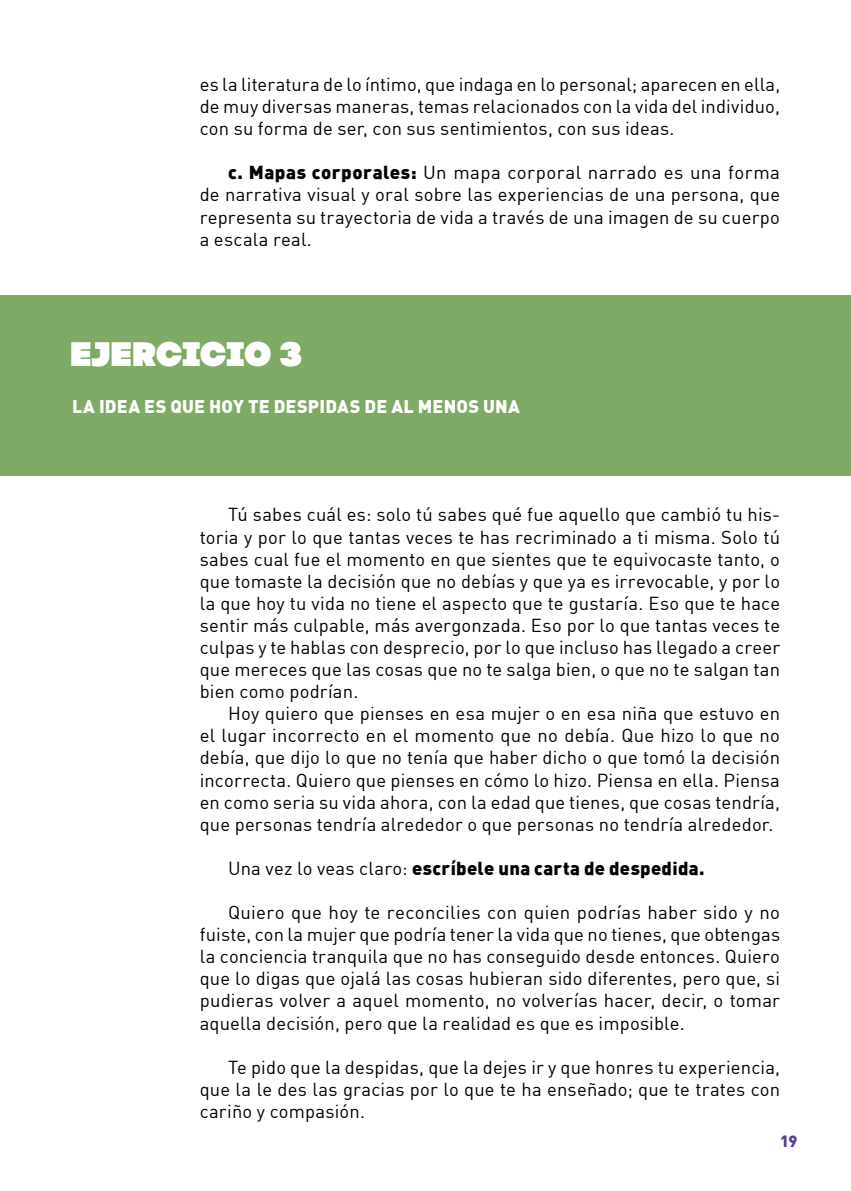
<style>
.page{position:relative;width:851px;height:1191px;background:#fff}
.page>*{position:absolute;margin:0;border:0;box-sizing:border-box;transform-origin:0 0}
.t1{font:34px "Code Pro Black";color:#fff}
.t2{font:18.4px/22px "DIN";letter-spacing:.01em;color:#000001;text-align:justify}
.t3{font:900 18.4px "DIN";letter-spacing:.015em;color:#000001}
.t4{font:900 18px "DIN";letter-spacing:.01em;color:#fff}
.t5{font:900 16px "DIN";color:#563d97}
.s1{font-weight:900}
.s2{font-weight:400}
</style>
<div class="page">
<div style="left:0;top:296px;width:850px;height:180px;background:#7faa65"></div>
<p class="t2" style="left:200px;top:73px;width:582px">es la literatura de lo íntimo, que indaga en lo personal; aparecen en ella, de muy diversas maneras, temas relacionados con la vida del individuo, con su forma de ser, con sus sentimientos, con sus ideas.</p>
<p class="t2" style="left:200px;top:161px;width:582px;text-indent:28px"><span class="s1">c. Mapas corporales:</span> Un mapa corporal narrado es una forma de narrativa visual y oral sobre las experiencias de una persona, que representa su trayectoria de vida a través de una imagen de su cuerpo a escala real.</p>
<h1 class="t1" style="left:72px;top:333px;width:232px">EJERCICIO 3</h1>
<p class="t4" style="left:72px;top:395px;width:449px">LA IDEA ES QUE HOY TE DESPIDAS DE AL MENOS UNA</p>
<p class="t2" style="left:200px;top:503px;width:582px;text-indent:28px">Tú sabes cuál es: solo tú sabes qué fue aquello que cambió tu his&shy;toria y por lo que tantas veces te has recriminado a ti misma. Solo tú sabes cual fue el momento en que sientes que te equivocaste tanto, o que tomaste la decisión que no debías y que ya es irrevocable, y por lo la que hoy tu vida no tiene el aspecto que te gustaría. Eso que te hace sentir más culpable, más avergonzada. Eso por lo que tantas veces te culpas y te hablas con desprecio, por lo que incluso has llegado a creer que mereces que las cosas que no te salga bien, o que no te salgan tan bien como podrían.</p>
<p class="t2" style="left:200px;top:702px;width:581px;text-indent:28px">Hoy quiero que pienses en esa mujer o en esa niña que estuvo en el lugar incorrecto en el momento que no debía. Que hizo lo que no debía, que dijo lo que no tenía que haber dicho o que tomó la decisión incorrecta. Quiero que pienses en cómo lo hizo. Piensa en ella. Piensa en como seria su vida ahora, con la edad que tienes, que cosas tendría, que personas tendría alrededor o que personas no tendría alrededor.</p>
<p class="t3" style="left:228px;top:856px;width:478px"><span class="s2">Una vez lo veas claro:</span> escríbele una carta de despedida.</p>
<p class="t2" style="left:200px;top:901px;width:582px;text-indent:28px">Quiero que hoy te reconcilies con quien podrías haber sido y no fuiste, con la mujer que podría tener la vida que no tienes, que obtengas la conciencia tranquila que no has conseguido desde entonces. Quiero que lo digas que ojalá las cosas hubieran sido diferentes, pero que, si pudieras volver a aquel momento, no volverías hacer, decir, o tomar aquella decisión, pero que la realidad es que es imposible.</p>
<p class="t2" style="left:200px;top:1055px;width:582px;text-indent:28px">Te pido que la despidas, que la dejes ir y que honres tu experiencia, que la le des las gracias por lo que te ha enseñado; que te trates con cariño y compasión.</p>
<p class="t5" style="left:780px;top:1130px;width:19px">19</p>
</div>
